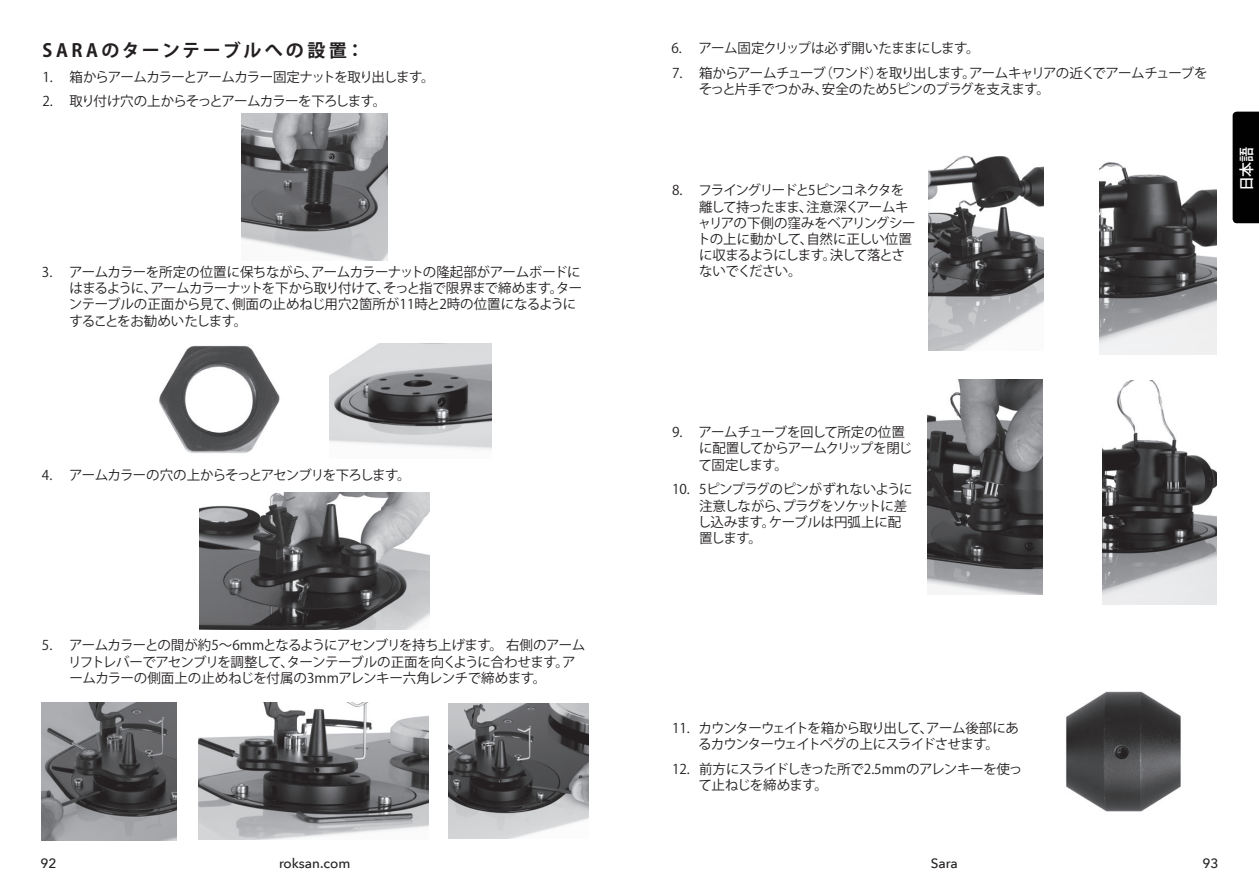
<style>
.page{position:relative;width:1259px;height:893px;background:#fff}
.page>*{position:absolute;margin:0;border:0;box-sizing:border-box;transform-origin:0 0}
.t1{font:700 18px "Koz Go Pro";letter-spacing:.18em;color:#231f20}
.t2{font:500 15px "Koz Go Pro";color:#fff}
.t3{font:13.5px/16.2px "Koz Go Pro";letter-spacing:-.05em;color:#231f20}
.t4{font:13.5px/16.2px "Koz Go Pro";letter-spacing:-.07em;color:#231f20;text-align:center}
.t5{font:500 13.5px "Avenir Next LT Pro";color:#231f20}
</style>
<div class="page">
<img style="left:928px;top:155px;width:115px;height:195px">
<img style="left:1099px;top:162px;width:117px;height:192px">
<img style="left:927px;top:380px;width:115px;height:215px">
<img style="left:1102px;top:380px;width:114px;height:225px">
<img style="left:1066px;top:691px;width:115px;height:121px">
<img style="left:241px;top:114px;width:147px;height:146px">
<img style="left:330px;top:343px;width:161px;height:106px">
<img style="left:159px;top:345px;width:121px;height:108px">
<img style="left:200px;top:493px;width:229px;height:137px">
<img style="left:449px;top:704px;width:139px;height:135px">
<img style="left:41px;top:703px;width:135px;height:138px">
<img style="left:199px;top:703px;width:229px;height:137px">
<div style="left:1232px;top:112px;width:27px;height:111px;background:#010101"></div>
<h1 class="t1" style="left:43px;top:39px;width:323px">SARAのターンテーブルへの設置：</h1>
<p class="t3" style="left:43px;top:69px;width:393px">1. 箱からアームカラーとアームカラー固定ナットを取り出します。</p>
<p class="t3" style="left:43px;top:94px;width:345px">2. 取り付け穴の上からそっとアームカラーを下ろします。</p>
<p class="t3" style="left:69px;top:264px;width:515px;text-indent:-27px">3. アームカラーを所定の位置に保ちながら、アームカラーナットの隆起部がアームボードにはまるように、アームカラーナットを下から取り付けて、そっと指で限界まで締めます。ターンテーブルの正面から見て、側面の止めねじ用穴2箇所が11時と2時の位置になるようにすることをお勧めいたします。</p>
<p class="t3" style="left:671px;top:41px;width:310px">6. アーム固定クリップは必ず開いたままにします。</p>
<p class="t3" style="left:699px;top:65px;width:510px;text-indent:-27px">7. 箱からアームチューブ（ワンド）を取り出します。アームキャリアの近くでアームチューブをそっと片手でつかみ、安全のため5ピンのプラグを支えます。</p>
<p class="t3" style="left:697px;top:183px;width:220px;text-indent:-25px">8. フライングリードと5ピンコネクタを離して持ったまま、注意深くアームキャリアの下側の窪みをベアリングシートの上に動かして、自然に正しい位置に収まるようにします。決して落とさないでください。</p>
<p class="t2" style="left:1237px;top:191px;width:46px;rotate:-90deg">日本語</p>
<p class="t4" style="left:42px;top:467px;width:370px">4. アームカラーの穴の上からそっとアセンブリを下ろします。</p>
<p class="t3" style="left:68px;top:638px;width:518px;text-indent:-26px">5. アームカラーとの間が約5～6mmとなるようにアセンブリを持ち上げます。 右側のアームリフトレバーでアセンブリを調整して、ターンテーブルの正面を向くように合わせます。アームカラーの側面上の止めねじを付属の3mmアレンキー六角レンチで締めます。</p>
<p class="t3" style="left:698px;top:425px;width:215px;text-indent:-27px">9. アームチューブを回して所定の位置に配置してからアームクリップを閉じて固定します。</p>
<p class="t3" style="left:697px;top:482px;width:217px;text-indent:-26px">10. 5ピンプラグのピンがずれないように注意しながら、プラグをソケットに差し込みます。ケーブルは円弧上に配置します。</p>
<p class="t4" style="left:672px;top:720px;width:348px">11. カウンターウェイトを箱から取り出して、アーム後部にあるカウンターウェイトペグの上にスライドさせます。</p>
<p class="t3" style="left:698px;top:761px;width:325px;text-indent:-27px">12. 前方にスライドしきった所で2.5mmのアレンキーを使って止ねじを締めます。</p>
<p class="t5" style="left:40px;top:855px;width:18px">92</p>
<p class="t5" style="left:279px;top:855px;width:73px">roksan.com</p>
<p class="t5" style="left:930px;top:855px;width:29px">Sara</p>
<p class="t5" style="left:1202px;top:855px;width:18px">93</p>
</div>
